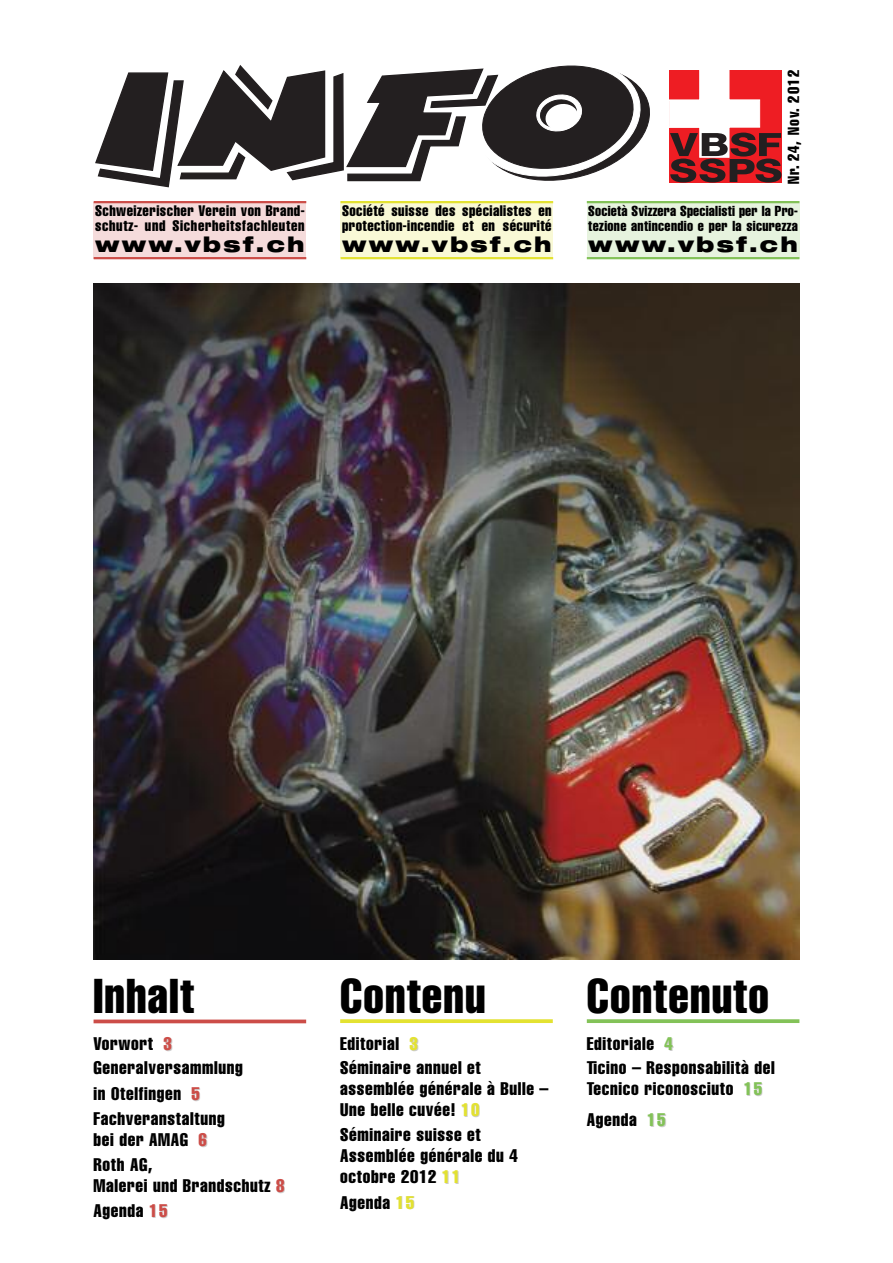
<style>
.page{position:relative;width:893px;height:1263px;background:#fff}
.page>*{position:absolute;margin:0;border:0;box-sizing:border-box;transform-origin:0 0}
.t1{font:extra-condensed 48px "Helvetica";letter-spacing:.025em;color:#000}
.t2{font:900 expanded 21px "Helvetica Neue";letter-spacing:.105em;color:#000}
.t3{font:extra-condensed 18px/24.9px "Helvetica";letter-spacing:.035em;color:#000}
.t4{font:extra-condensed 15.75px "Helvetica";letter-spacing:.07em;color:#000}
.t5{font:extra-condensed 15px/15px "Helvetica";letter-spacing:.03em;color:#000}
.t6{font:extra-condensed 14.25px/15px "Helvetica";letter-spacing:.015em;color:#000}
.s1{color:#cc4d48}
.s2{color:#e3e231}
.s3{color:#83c258}
</style>
<div class="page">
<div style="left:94px;top:202px;width:212px;height:56px;background:#f5dbdb"></div>
<div style="left:340px;top:202px;width:213px;height:56px;background:#f9f9d6"></div>
<div style="left:587px;top:202px;width:212px;height:57px;background:#e6f3de"></div>
<svg style="left:95px;top:65px;width:555px;height:123px"></svg>
<svg style="left:94px;top:1019px;width:212px;height:4px"></svg>
<svg style="left:340px;top:1019px;width:213px;height:4px"></svg>
<svg style="left:587px;top:1019px;width:212px;height:4px"></svg>
<svg style="left:669px;top:70px;width:112px;height:112px"></svg>
<hr style="left:94px;top:201px;width:212px;height:2px;background:#cc4d48">
<hr style="left:94px;top:257px;width:212px;height:2px;background:#cc4d48">
<hr style="left:341px;top:201px;width:212px;height:2px;background:#e3e231">
<hr style="left:341px;top:257px;width:212px;height:2px;background:#e3e231">
<hr style="left:587px;top:201px;width:212px;height:2px;background:#83c258">
<hr style="left:587px;top:257px;width:212px;height:2px;background:#83c258">
<img style="left:94px;top:283px;width:705px;height:676px">
<p class="t5" style="left:95px;top:204px;width:211px">Schweizerischer Verein von Brand&shy;schutz- und Sicherheitsfachleuten</p>
<p class="t2" style="left:95px;top:236px;width:211px">www.vbsf.ch</p>
<p class="t5" style="left:342px;top:204px;width:211px">Société suisse des spécialistes en protection-incendie et en sécurité</p>
<p class="t2" style="left:342px;top:236px;width:211px">www.vbsf.ch</p>
<p class="t4" style="left:788px;top:183px;width:115px;rotate:-90deg">Nr. 24, Nov. 2012</p>
<p class="t6" style="left:588px;top:204px;width:211px">Società Svizzera Specialisti per la Pro&shy;tezione antincendio e per la sicurezza</p>
<p class="t2" style="left:588px;top:236px;width:211px">www.vbsf.ch</p>
<h1 class="t1" style="left:94px;top:979px;width:102px">Inhalt</h1>
<p class="t3" style="left:94px;top:1032px;width:151px">Vorwort <span class="s1">3<br></span>Generalversammlung in Otelfingen <span class="s1">5<br></span>Fachveranstaltung</p>
<p class="t3" style="left:94px;top:1128px;width:115px">bei der AMAG <span class="s1">6<br></span>Roth AG,</p>
<p class="t3" style="left:94px;top:1174px;width:192px">Malerei und Brandschutz <span class="s1">8<br></span>Agenda <span class="s1">15</span></p>
<h1 class="t1" style="left:340px;top:979px;width:147px">Contenu</h1>
<p class="t3" style="left:340px;top:1032px;width:142px;line-height:24.5px">Editorial <span class="s2">3<br></span>Séminaire annuel et</p>
<p class="t3" style="left:340px;top:1079px;width:210px;line-height:21px">assemblée générale à Bulle –<br>Une belle cuvée! <span class="s2">10</span></p>
<p class="t3" style="left:340px;top:1125px;width:179px;line-height:21px">Séminaire suisse et<br>Assemblée générale du 4 octobre 2012 <span class="s2">11</span></p>
<p class="t3" style="left:340px;top:1191px;width:75px">Agenda <span class="s2">15</span></p>
<h1 class="t1" style="left:587px;top:979px;width:184px">Contenuto</h1>
<p class="t3" style="left:587px;top:1032px;width:189px;line-height:24.5px">Editoriale <span class="s3">4<br></span>Ticino – Responsabilità del</p>
<p class="t3" style="left:587px;top:1074px;width:177px;line-height:30.8px">Tecnico riconosciuto <span class="s3">15<br></span>Agenda <span class="s3">15</span></p>
</div>
